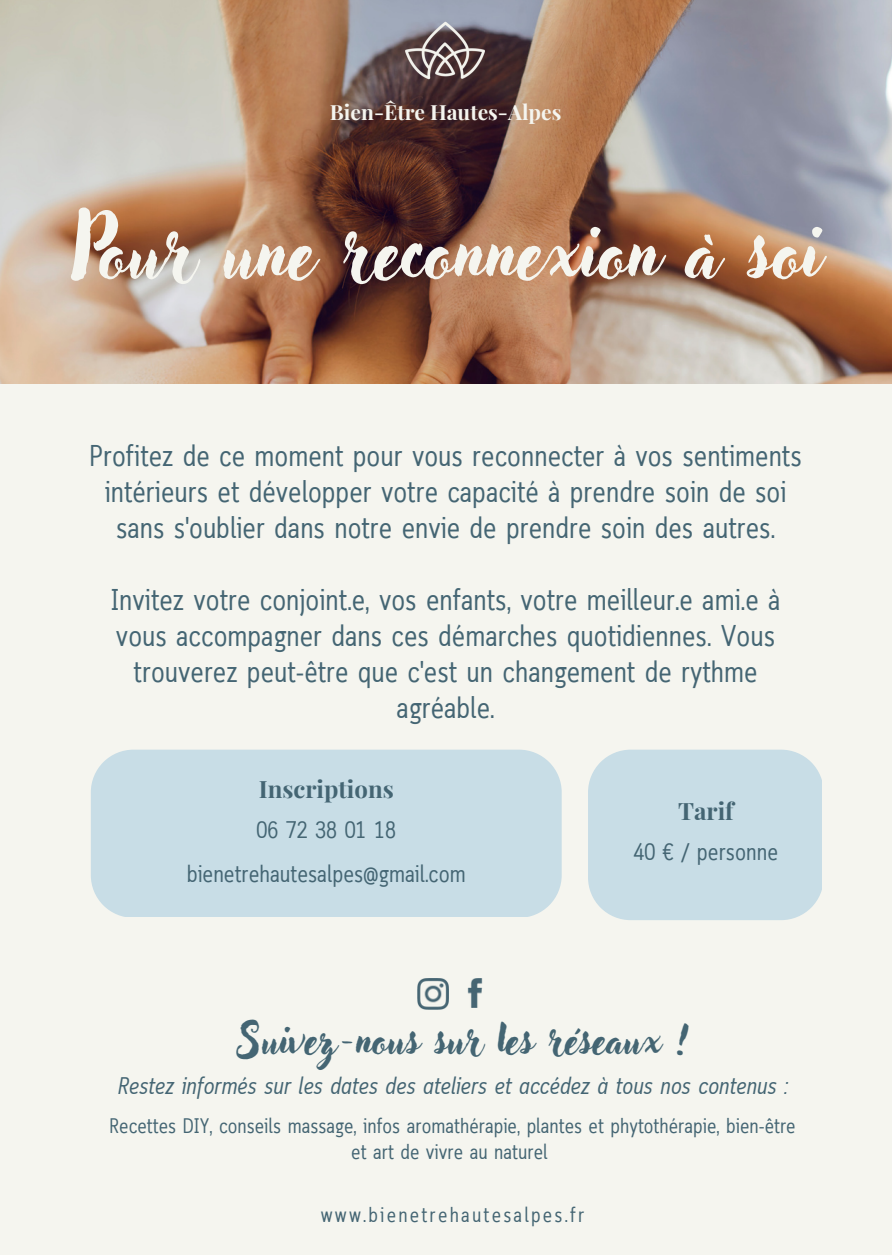
<style>
.page{position:relative;width:892px;height:1258px;background:#fff}
.page>*{position:absolute;margin:0;border:0;box-sizing:border-box;transform-origin:0 0}
.t1{font:75px "Adlery Pro";color:#f5f5ef}
.t2{font:39.3px "Adlery Pro";color:#446573}
.t3{font:30px/36px "Cloud Cond";color:#446573;text-align:center}
.t4{font:italic 24px "Cloud Cond";color:#446573}
.t5{font:24px/43.8px "Cloud Cond";color:#446573;text-align:center}
.t6{font:700 24px "Playfair Display";color:#446573}
.t7{font:21px/26.1px "Cloud Cond";color:#446573;text-align:center}
.t8{font:21px "Cloud Cond";letter-spacing:.105em;color:#446573}
.t9{font:700 21px "Playfair Display";color:#f5f5ef}
</style>
<div class="page">
<div style="left:0;top:0;width:891px;height:1255px;background:#f5f5ef"></div>
<div style="left:91px;top:749px;width:470px;height:167px;background:#c8dde6"></div>
<img style="left:0;top:0;width:891px;height:384px">
<img style="left:402px;top:0;width:87px;height:101px">
<div style="left:588px;top:749px;width:233px;height:171px;background:#c8dde6"></div>
<img style="left:417px;top:978px;width:31px;height:32px">
<img style="left:467px;top:978px;width:16px;height:30px">
<p class="t9" style="left:330px;top:97px;width:233px">Bien-Être Hautes-Alpes</p>
<h1 class="t1" style="left:71px;top:217px;width:751px">Pour une reconnexion à soi</h1>
<p class="t3" style="left:89px;top:440px;width:714px">Profitez de ce moment pour vous reconnecter à vos sentiments intérieurs et développer votre capacité à prendre soin de soi sans s'oublier dans notre envie de prendre soin des autres.</p>
<p class="t3" style="left:111px;top:584px;width:671px">Invitez votre conjoint.e, vos enfants, votre meilleur.e ami.e à vous accompagner dans ces démarches quotidiennes. Vous trouverez peut-être que c'est un changement de rythme agréable.</p>
<p class="t6" style="left:259px;top:772px;width:136px">Inscriptions</p>
<p class="t5" style="left:187px;top:809px;width:280px">06 72 38 01 18 bienetrehautesalpes@gmail.com</p>
<p class="t6" style="left:678px;top:794px;width:57px">Tarif</p>
<p class="t5" style="left:633px;top:831px;width:146px">40 € / personne</p>
<h2 class="t2" style="left:238px;top:1021px;width:452px">Suivez-nous sur les réseaux !</h2>
<p class="t4" style="left:118px;top:1076px;width:671px">Restez informés sur les dates des ateliers et accédez à tous nos contenus :</p>
<p class="t7" style="left:110px;top:1114px;width:687px">Recettes DIY, conseils massage, infos aromathérapie, plantes et phytothérapie, bien-être et art de vivre au naturel</p>
<p class="t8" style="left:321px;top:1207px;width:265px">www.bienetrehautesalpes.fr</p>
</div>
